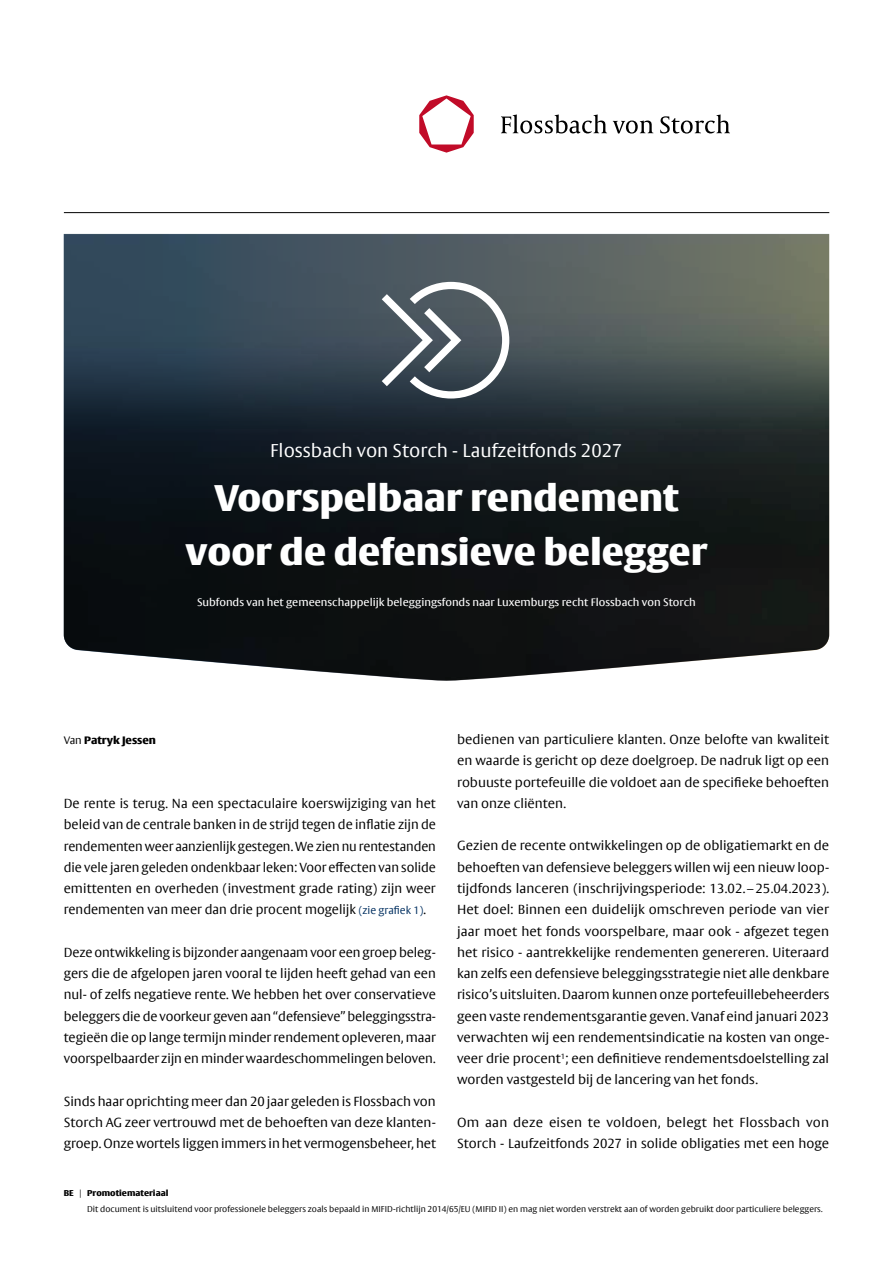
<style>
.page{position:relative;width:893px;height:1263px;background:#fff}
.page>*{position:absolute;margin:0;border:0;box-sizing:border-box;transform-origin:0 0}
.t1{font:900 36px/54px "Big Vesta Pro";color:#fff;text-align:center}
.t2{font:300 18px "Big Vesta Pro";color:#fff}
.t3{font:300 12.75px/21.3px "Big Vesta Pro";color:#000;text-align:justify}
.t4{font:10.5px "Big Vesta Pro";color:#fff}
.t5{font:900 10.5px "Big Vesta Pro";color:#000}
.t6{font:300 8.25px/15.9px "Big Vesta Pro";color:#000}
.s1{font-weight:300}
.s2{font-size:10.5px;color:#002f60}
.s3{font-weight:900}
</style>
<div class="page">
<hr style="left:64px;top:212px;width:765px;height:1px;background:#000">
<svg style="left:501px;top:114px;width:106px;height:20px"></svg>
<svg style="left:613px;top:121px;width:40px;height:13px"></svg>
<svg style="left:660px;top:114px;width:70px;height:20px"></svg>
<svg style="left:419px;top:95px;width:55px;height:58px"></svg>
<img style="left:64px;top:234px;width:765px;height:401px">
<svg style="left:64px;top:635px;width:765px;height:46px"></svg>
<svg style="left:382px;top:282px;width:127px;height:116px"></svg>
<h2 class="t2" style="left:270px;top:440px;width:354px">Flossbach von Storch - Laufzeitfonds 2027</h2>
<h1 class="t1" style="left:186px;top:470px;width:523px">Voorspelbaar rendement voor de defensieve belegger</h1>
<p class="t4" style="left:197px;top:596px;width:500px">Subfonds van het gemeenschappelijk beleggingsfonds naar Luxemburgs recht Flossbach von Storch</p>
<p class="t5" style="left:64px;top:734px;width:94px"><span class="s1">Van</span> Patryk Jessen</p>
<p class="t3" style="left:64px;top:792px;width:374px">De rente is terug. Na een spectaculaire koerswijziging van het beleid van de centrale banken in de strijd tegen de inflatie zijn de rendementen weer aanzienlijk gestegen. We zien nu rentestanden die vele jaren geleden ondenkbaar leken: Voor effecten van solide emittenten en overheden (investment grade rating) zijn weer rendementen van meer dan drie procent mogelijk <span class="s2">(zie grafiek 1)</span>.</p>
<p class="t3" style="left:64px;top:941px;width:374px">Deze ontwikkeling is bijzonder aangenaam voor een groep beleg&shy;gers die de afgelopen jaren vooral te lijden heeft gehad van een nul- of zelfs negatieve rente. We hebben het over conservatieve beleggers die de voorkeur geven aan “defensieve” beleggingsstra&shy;tegieën die op lange termijn minder rendement opleveren, maar voorspelbaarder zijn en minder waardeschommelingen beloven.</p>
<p class="t3" style="left:64px;top:1090px;width:374px">Sinds haar oprichting meer dan 20 jaar geleden is Flossbach von Storch AG zeer vertrouwd met de behoeften van deze klanten&shy;groep. Onze wortels liggen immers in het vermogensbeheer, het</p>
<p class="t3" style="left:457px;top:729px;width:374px">bedienen van particuliere klanten. Onze belofte van kwaliteit en waarde is gericht op deze doelgroep. De nadruk ligt op een robuuste portefeuille die voldoet aan de specifieke behoeften van onze cliënten.</p>
<p class="t3" style="left:457px;top:835px;width:374px">Gezien de recente ontwikkelingen op de obligatiemarkt en de behoeften van defensieve beleggers willen wij een nieuw loop&shy;tijdfonds lanceren (inschrijvingsperiode: 13.02. –25.04.2023).<br>Het doel: Binnen een duidelijk omschreven periode van vier jaar moet het fonds voorspelbare, maar ook - afgezet tegen het risico - aantrekkelijke rendementen genereren. Uiteraard kan zelfs een defensieve beleggingsstrategie niet alle denkbare risico’s uitsluiten. Daarom kunnen onze portefeuillebeheerders geen vaste rendementsgarantie geven. Vanaf eind januari 2023 verwachten wij een rendementsindicatie na kosten van onge&shy;veer drie procent<sup>1</sup>; een definitieve rendementsdoelstelling zal worden vastgesteld bij de lancering van het fonds.</p>
<p class="t3" style="left:457px;top:1111px;width:374px">Om aan deze eisen te voldoen, belegt het Flossbach von<br>Storch - Laufzeitfonds 2027 in solide obligaties met een hoge</p>
<p class="t6" style="left:87px;top:1185px;width:737px;text-indent:-23px"><span class="s3">BE</span> | <span class="s3">Promotiemateriaal<br></span>Dit document is uitsluitend voor professionele beleggers zoals bepaald in MIFID-richtlijn 2014/65/EU (MIFID II) en mag niet worden verstrekt aan of worden gebruikt door particuliere beleggers.</p>
</div>
